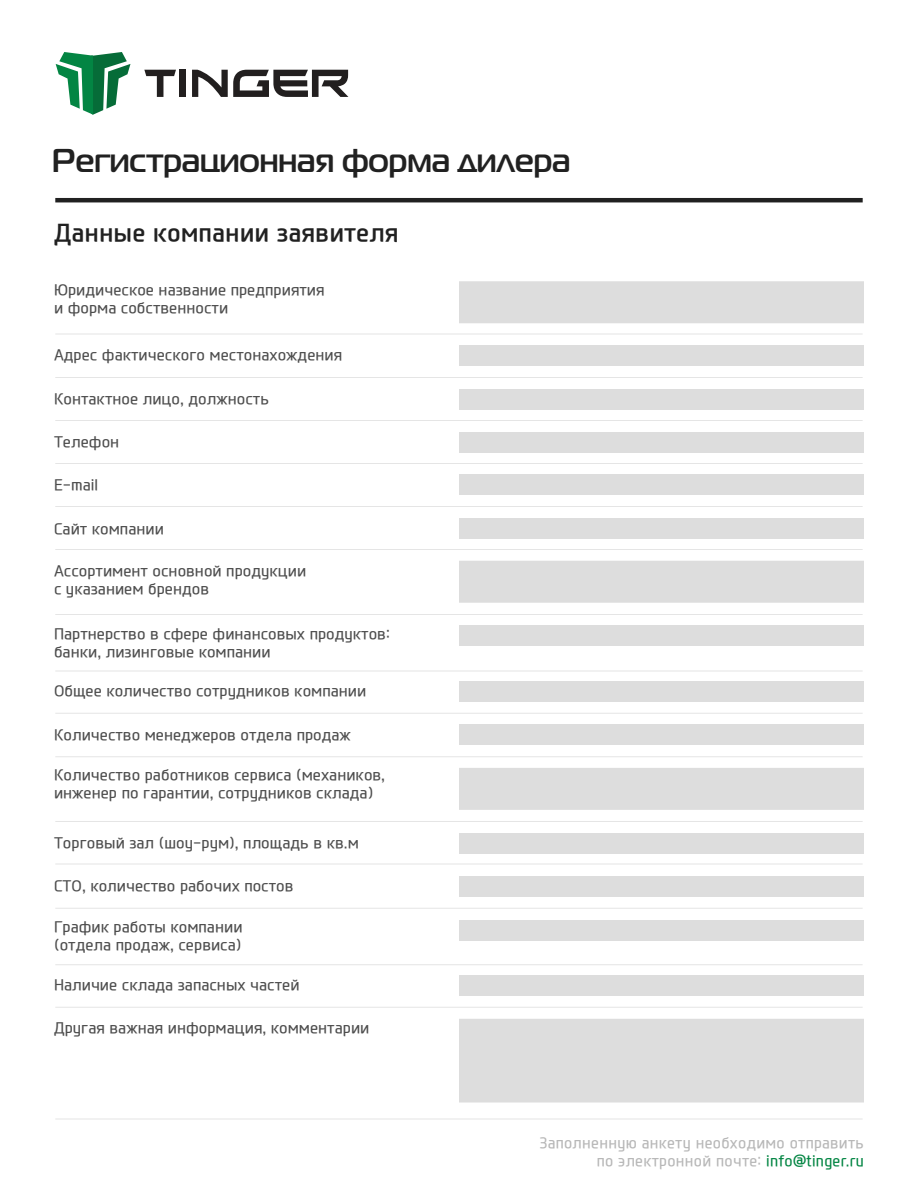
<style>
.page{position:relative;width:918px;height:1188px;background:#fff}
.page>*{position:absolute;margin:0;border:0;box-sizing:border-box;transform-origin:0 0}
.t1{font:700 33px "Magistral C";color:#212121}
.t2{font:700 24px "Modern H";color:#212121}
.t3{font:500 15px/18px "Modern H";color:#4d4d4d}
.t4{font:500 15px/18px "Modern H";letter-spacing:.02em;color:#b7b7b7;text-align:right;scale:.96 1}
.s1{color:#038543}
</style>
<div class="page">
<hr style="left:55px;top:198px;width:808px;height:4px;background:#212121">
<svg style="left:144px;top:70px;width:32px;height:27px"></svg>
<div style="left:180px;top:70px;width:6px;height:27px;background:#221f1f"></div>
<svg style="left:192px;top:70px;width:156px;height:27px"></svg>
<svg style="left:56px;top:52px;width:74px;height:63px"></svg>
<div style="left:459px;top:281px;width:405px;height:42px;background:#ddd"></div>
<div style="left:459px;top:582px;width:405px;height:21px;background:#ddd"></div>
<div style="left:459px;top:345px;width:405px;height:21px;background:#ddd"></div>
<div style="left:459px;top:389px;width:405px;height:21px;background:#ddd"></div>
<div style="left:459px;top:432px;width:405px;height:21px;background:#ddd"></div>
<div style="left:459px;top:474px;width:405px;height:21px;background:#ddd"></div>
<div style="left:459px;top:518px;width:405px;height:21px;background:#ddd"></div>
<div style="left:459px;top:561px;width:405px;height:21px;background:#ddd"></div>
<div style="left:459px;top:625px;width:405px;height:21px;background:#ddd"></div>
<div style="left:459px;top:681px;width:405px;height:21px;background:#ddd"></div>
<div style="left:459px;top:724px;width:405px;height:21px;background:#ddd"></div>
<div style="left:459px;top:768px;width:405px;height:42px;background:#ddd"></div>
<div style="left:459px;top:833px;width:405px;height:21px;background:#ddd"></div>
<div style="left:459px;top:876px;width:405px;height:21px;background:#ddd"></div>
<div style="left:459px;top:920px;width:405px;height:21px;background:#ddd"></div>
<div style="left:459px;top:975px;width:405px;height:21px;background:#ddd"></div>
<div style="left:459px;top:1019px;width:405px;height:84px;background:#ddd"></div>
<hr style="left:55px;top:334px;width:808px;height:1px;background:#e5e5e5">
<hr style="left:55px;top:377px;width:808px;height:1px;background:#e5e5e5">
<hr style="left:55px;top:420px;width:808px;height:1px;background:#e5e5e5">
<hr style="left:55px;top:463px;width:808px;height:1px;background:#e5e5e5">
<hr style="left:55px;top:506px;width:808px;height:1px;background:#e5e5e5">
<hr style="left:55px;top:549px;width:808px;height:1px;background:#e5e5e5">
<hr style="left:55px;top:614px;width:808px;height:1px;background:#e5e5e5">
<hr style="left:55px;top:671px;width:808px;height:1px;background:#e5e5e5">
<hr style="left:55px;top:713px;width:808px;height:1px;background:#e5e5e5">
<hr style="left:55px;top:756px;width:808px;height:1px;background:#e5e5e5">
<hr style="left:55px;top:821px;width:808px;height:1px;background:#e5e5e5">
<hr style="left:55px;top:864px;width:808px;height:1px;background:#e5e5e5">
<hr style="left:55px;top:908px;width:808px;height:1px;background:#e5e5e5">
<hr style="left:55px;top:964px;width:808px;height:1px;background:#e5e5e5">
<hr style="left:55px;top:1007px;width:808px;height:1px;background:#e5e5e5">
<hr style="left:55px;top:1119px;width:808px;height:1px;background:#e5e5e5">
<h1 class="t1" style="left:52px;top:141px;width:520px">Регистрационная форма дилера</h1>
<h2 class="t2" style="left:54px;top:218px;width:346px">Данные компании заявителя</h2>
<p class="t3" style="left:54px;top:281px;width:272px">Юридическое название предприятия и форма собственности</p>
<p class="t3" style="left:54px;top:346px;width:290px">Адрес фактического местонахождения</p>
<p class="t3" style="left:54px;top:390px;width:217px">Контактное лицо, должность</p>
<p class="t3" style="left:54px;top:433px;width:67px">Телефон</p>
<p class="t3" style="left:54px;top:476px;width:46px">E-mail</p>
<p class="t3" style="left:54px;top:520px;width:111px">Сайт компании</p>
<p class="t3" style="left:54px;top:561px;width:254px">Ассортимент основной продукции с указанием брендов</p>
<p class="t3" style="left:54px;top:625px;width:337px">Партнерство в сфере финансовых продуктов: банки, лизинговые компании</p>
<p class="t3" style="left:54px;top:682px;width:314px">Общее количество сотрудников компании</p>
<p class="t3" style="left:54px;top:726px;width:298px">Количество менеджеров отдела продаж</p>
<p class="t3" style="left:54px;top:766px;width:333px">Количество работников сервиса (механиков, инженер по гарантии, сотрудников склада)</p>
<p class="t3" style="left:54px;top:833px;width:306px">Торговый зал (шоу-рум), площадь в кв.м</p>
<p class="t3" style="left:54px;top:877px;width:241px">СТО, количество рабочих постов</p>
<p class="t3" style="left:54px;top:918px;width:190px">График работы компании (отдела продаж, сервиса)</p>
<p class="t3" style="left:54px;top:976px;width:247px">Наличие склада запасных частей</p>
<p class="t3" style="left:54px;top:1019px;width:317px">Другая важная информация, комментарии</p>
<p class="t4" style="left:540px;top:1133px;width:339px">Заполненную анкету необходимо отправить по электронной почте: <span class="s1">info@tinger.ru</span></p>
</div>
